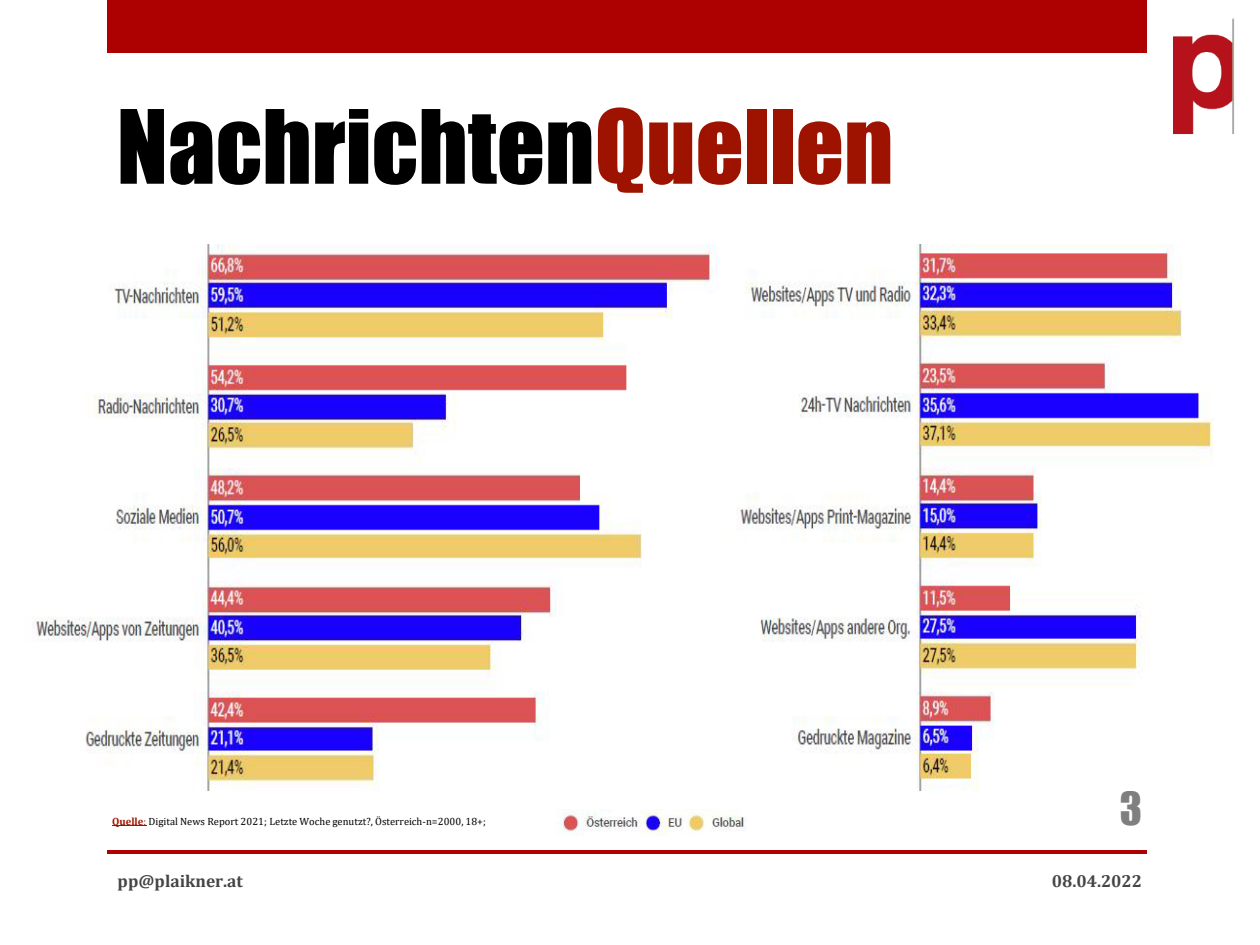
<style>
.page{position:relative;width:1260px;height:945px;background:#fff}
.page>*{position:absolute;margin:0;border:0;box-sizing:border-box;transform-origin:0 0}
.t1{font:94.5px "Impact";color:#000}
.t2{font:42px "Impact";color:#7f7f7f}
.t3{font:700 17.5px "Cambria";color:#454545}
.t4{font:10.5px "Cambria";color:#000}
.s1{color:#9e1300}
.s2{font-weight:700;color:#9e1300}
</style>
<div class="page">
<div style="left:107px;top:0;width:1040px;height:52px;background:#ad0101"></div>
<hr style="left:107px;top:850px;width:1040px;height:4px;background:#ad0101">
<img style="left:1173px;top:17px;width:61px;height:117px">
<hr style="left:112px;top:825px;width:34px;height:1px;background:#9e1300">
<img style="left:560px;top:810px;width:186px;height:25px">
<img style="left:32px;top:244px;width:687px;height:546px">
<img style="left:737px;top:244px;width:476px;height:546px">
<h1 class="t1" style="left:117px;top:73px;width:778px">Nachrichten<span class="s1">Quellen</span></h1>
<p class="t4" style="left:112px;top:815px;width:375px"><span class="s2">Quelle</span><span class="s1">:</span> Digital News Report 2021; Letzte Woche genutzt?, Österreich-n=2000, 18+;</p>
<h2 class="t2" style="left:1120px;top:776px;width:24px">3</h2>
<h3 class="t3" style="left:118px;top:869px;width:127px">pp@plaikner.at</h3>
<h3 class="t3" style="left:1052px;top:869px;width:92px">08.04.2022</h3>
</div>
